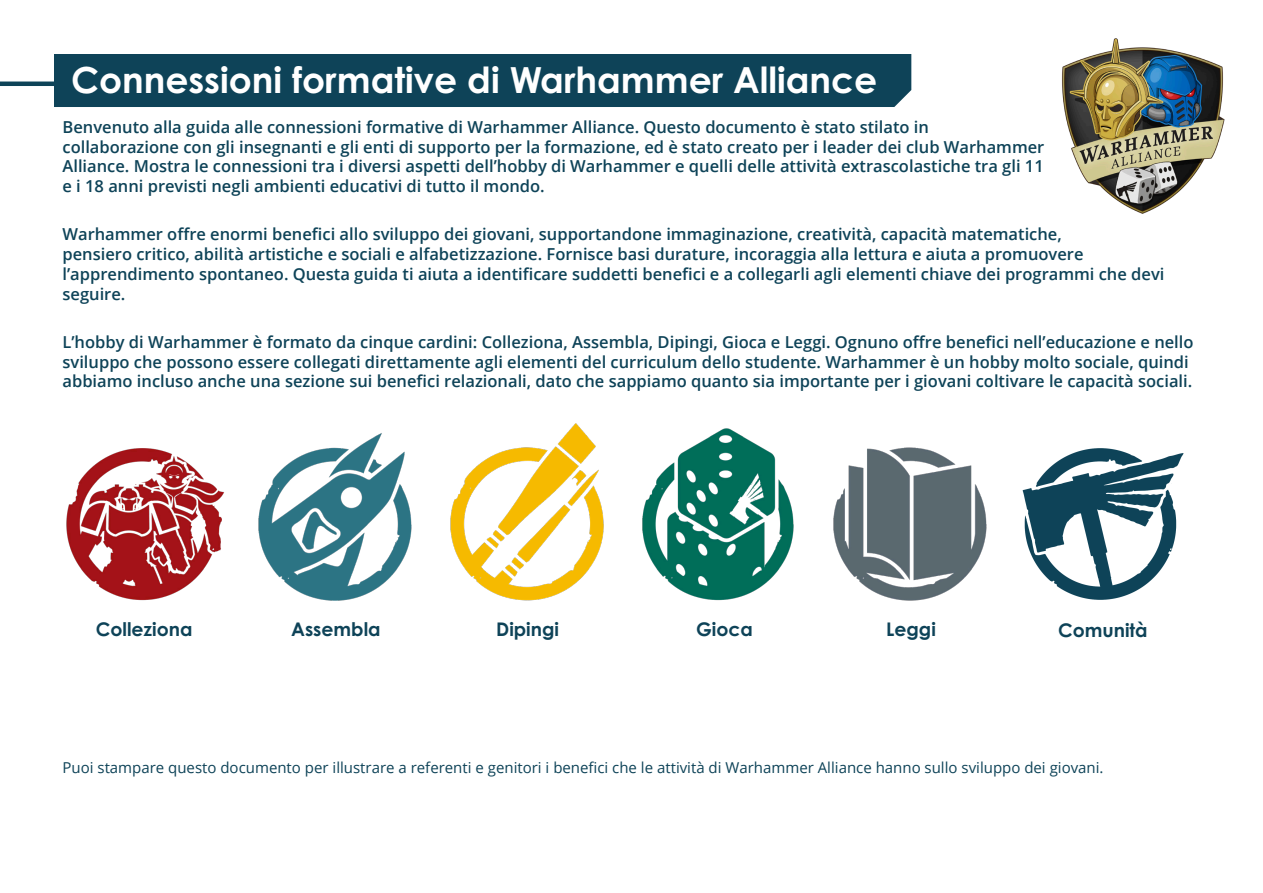
<style>
.page{position:relative;width:1263px;height:893px;background:#fff}
.page>*{position:absolute;margin:0;border:0;box-sizing:border-box;transform-origin:0 0}
.Page_Title{font:700 36px "Century Gothic Std";color:#fff}
.Activity_Title_B{font:700 18.75px "Century Gothic Std";color:#0e4358}
.Section_Info_Top_B{font:600 16.5px/19.8px "Open Sans";color:#0e4358}
.Body_B{font:15px "Open Sans";color:#0e4358}
</style>
<div class="page">
<div style="left:54px;top:54px;width:857px;height:53px;background:#0e4358"></div>
<hr style="left:0;top:82px;width:877px;height:4px;background:#0e4358">
<svg style="left:1022px;top:448px;width:162px;height:152px"></svg>
<img style="left:66px;top:448px;width:158px;height:153px">
<img style="left:258px;top:433px;width:154px;height:168px">
<img style="left:450px;top:423px;width:154px;height:178px">
<img style="left:642px;top:428px;width:152px;height:173px">
<img style="left:833px;top:447px;width:154px;height:154px">
<img style="left:1062px;top:38px;width:163px;height:176px">
<p class="Page_Title" style="left:71px;top:58px;width:808px">Connessioni formative di Warhammer Alliance</p>
<p class="Section_Info_Top_B" style="left:63px;top:117px;width:983px">Benvenuto alla guida alle connessioni formative di Warhammer Alliance. Questo documento è stato stilato in collaborazione con gli insegnanti e gli enti di supporto per la formazione, ed è stato creato per i leader dei club Warhammer Alliance. Mostra le connessioni tra i diversi aspetti dell’hobby di Warhammer e quelli delle attività extrascolastiche tra gli 11 e i 18 anni previsti negli ambienti educativi di tutto il mondo.</p>
<p class="Section_Info_Top_B" style="left:63px;top:224px;width:1103px">Warhammer offre enormi benefici allo sviluppo dei giovani, supportandone immaginazione, creatività, capacità matematiche,<br>pensiero critico, abilità artistiche e sociali e alfabetizzazione. Fornisce basi durature, incoraggia alla lettura e aiuta a promuovere l’apprendimento spontaneo. Questa guida ti aiuta a identificare suddetti benefici e a collegarli agli elementi chiave dei programmi che devi seguire.</p>
<p class="Section_Info_Top_B" style="left:63px;top:332px;width:1132px">L’hobby di Warhammer è formato da cinque cardini: Colleziona, Assembla, Dipingi, Gioca e Leggi. Ognuno offre benefici nell’educazione e nello sviluppo che possono essere collegati direttamente agli elementi del curriculum dello studente. Warhammer è un hobby molto sociale, quindi abbiamo incluso anche una sezione sui benefici relazionali, dato che sappiamo quanto sia importante per i giovani coltivare le capacità sociali.</p>
<p class="Activity_Title_B" style="left:96px;top:617px;width:98px">Colleziona</p>
<p class="Activity_Title_B" style="left:291px;top:617px;width:91px">Assembla</p>
<p class="Activity_Title_B" style="left:496px;top:617px;width:64px">Dipingi</p>
<p class="Activity_Title_B" style="left:696px;top:617px;width:58px">Gioca</p>
<p class="Activity_Title_B" style="left:886px;top:617px;width:51px">Leggi</p>
<p class="Activity_Title_B" style="left:1058px;top:619px;width:91px">Comunità</p>
<p class="Body_B" style="left:63px;top:757px;width:1042px">Puoi stampare questo documento per illustrare a referenti e genitori i benefici che le attività di Warhammer Alliance hanno sullo sviluppo dei giovani.</p>
</div>
